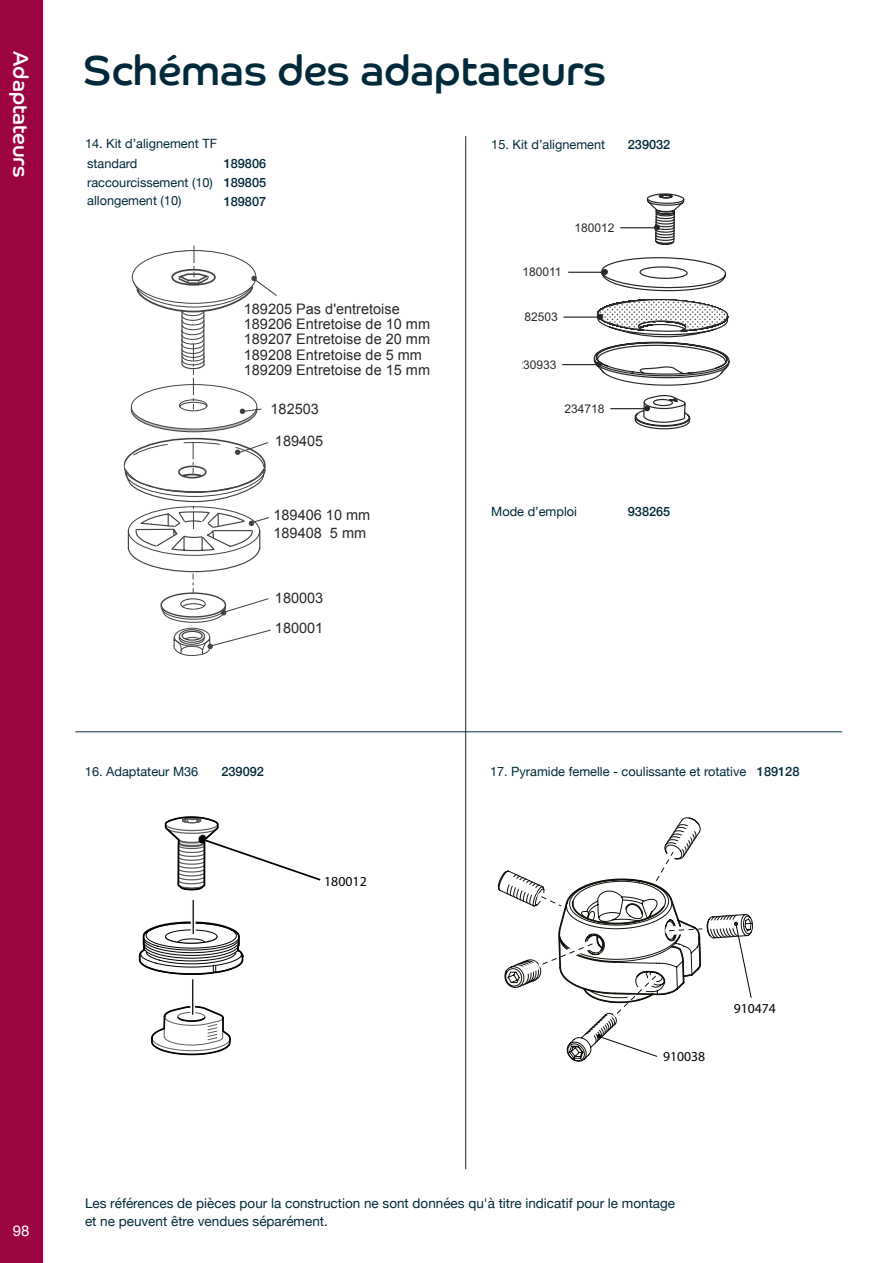
<style>
.page{position:relative;width:893px;height:1263px;background:#fff}
.page>*{position:absolute;margin:0;border:0;box-sizing:border-box;transform-origin:0 0}
.t1{font:42px "Co Headline";color:#002a3a}
.t2{font:21px "Co Headline";color:#fff}
.t3{font:15px "Helvetica Neue";color:#fff}
.t4{font:14.55px/15.3px "Arial";color:#000}
.t5{font:13.8px "Myriad Pro";color:#000}
.t6{font:13.65px "Myriad Pro";color:#000}
.t7{font:13.5px/18px "Helvetica Neue";color:#002a3a}
.t8{font:12.75px/18.6px "Helvetica Neue";color:#002a3a}
.t9{font:500 12.75px "Helvetica Neue";color:#002a3a}
.t10{font:12px "Arial";color:#000}
.s1{font-weight:500}
</style>
<div class="page">
<div style="left:0;top:0;width:43px;height:1263px;background:#9c0341"></div>
<hr style="left:193px;top:900px;width:1px;height:34px;background:#000">
<svg style="left:139px;top:905px;width:105px;height:150px"></svg>
<svg style="left:164px;top:816px;width:157px;height:75px"></svg>
<svg style="left:498px;top:817px;width:254px;height:240px"></svg>
<svg style="left:124px;top:246px;width:153px;height:410px"></svg>
<hr style="left:563px;top:316px;width:35px;height:2px;background:#000">
<hr style="left:568px;top:272px;width:35px;height:1px;background:#000">
<hr style="left:562px;top:364px;width:35px;height:1px;background:#000">
<svg style="left:591px;top:193px;width:139px;height:236px"></svg>
<hr style="left:465px;top:136px;width:1px;height:1033px;background:#002a3a">
<hr style="left:75px;top:731px;width:767px;height:1px;background:#002a3a">
<h2 class="t2" style="left:33px;top:51px;width:128px;rotate:90deg">Adaptateurs</h2>
<p class="t3" style="left:13px;top:1220px;width:18px">98</p>
<h1 class="t1" style="left:83px;top:46px;width:525px">Schémas des adaptateurs</h1>
<p class="t8" style="left:85px;top:135px;width:134px;line-height:19.6px">14. Kit d’alignement TF standard</p>
<p class="t8" style="left:87px;top:155px;width:181px;text-align:justify;text-indent:137px"><span class="s1">189806 </span>raccourcissement (10) <span class="s1">189805 </span>allongement (10)</p>
<p class="t9" style="left:224px;top:191px;width:44px">189807</p>
<p class="t4" style="left:244px;top:301px;width:188px">189205 Pas d'entretoise<br>189206 Entretoise de 10 mm<br>189207 Entretoise de 20 mm<br>189208 Entretoise de 5 mm<br>189209 Entretoise de 15 mm</p>
<p class="t4" style="left:271px;top:402px;width:50px">182503</p>
<p class="t4" style="left:275px;top:433px;width:50px">189405</p>
<p class="t4" style="left:273px;top:506px;width:98px;line-height:17.4px">189406 10 mm<br>189408 5 mm</p>
<p class="t4" style="left:275px;top:583px;width:50px;line-height:30.3px">180003<br>180001</p>
<p class="t8" style="left:85px;top:763px;width:115px">16. Adaptateur M36</p>
<p class="t9" style="left:221px;top:761px;width:44px">239092</p>
<p class="t5" style="left:324px;top:873px;width:44px">180012</p>
<p class="t8" style="left:491px;top:135px;width:115px">15. Kit d’alignement</p>
<p class="t9" style="left:628px;top:134px;width:44px">239032</p>
<p class="t10" style="left:522px;top:264px;width:41px">180011</p>
<p class="t10" style="left:518px;top:309px;width:42px">182503</p>
<p class="t10" style="left:516px;top:357px;width:42px">230933</p>
<p class="t10" style="left:574px;top:220px;width:42px">180012</p>
<p class="t10" style="left:564px;top:401px;width:42px">234718</p>
<p class="t8" style="left:491px;top:503px;width:87px">Mode d’emploi</p>
<p class="t9" style="left:628px;top:501px;width:44px">938265</p>
<p class="t8" style="left:490px;top:763px;width:311px">17. Pyramide femelle - coulissante et rotative <span class="s1">189128</span></p>
<p class="t6" style="left:663px;top:1048px;width:44px">910038</p>
<p class="t6" style="left:734px;top:1000px;width:44px">910474</p>
<p class="t7" style="left:85px;top:1195px;width:592px">Les références de pièces pour la construction ne sont données qu'à titre indicatif pour le montage et ne peuvent être vendues séparément.</p>
</div>
